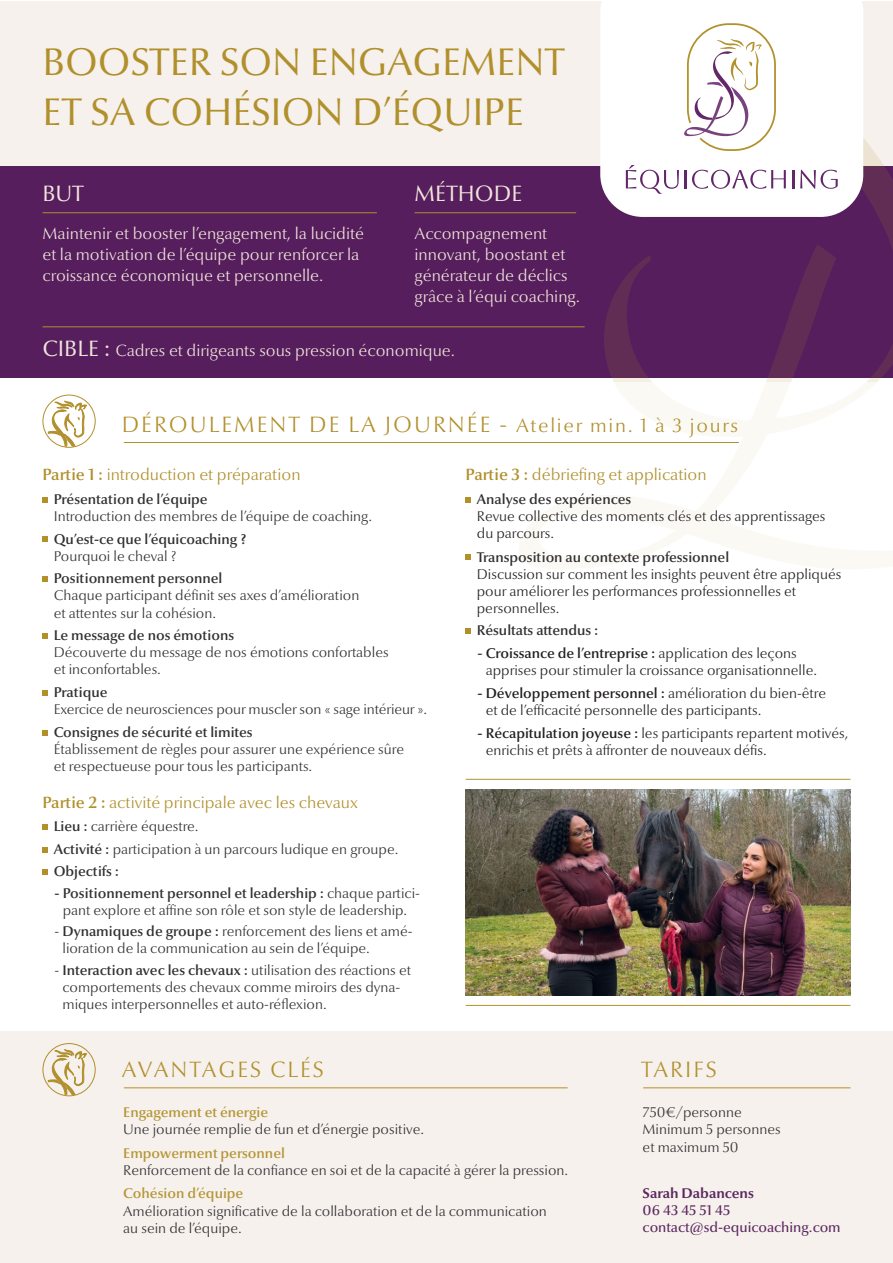
<style>
.page{position:relative;width:893px;height:1263px;background:#fff}
.page>*{position:absolute;margin:0;border:0;box-sizing:border-box;transform-origin:0 0}
.t1{font:39px/49.9px "Optima Nova LT Pro";color:#b1902c}
.t2{font:300 22.5px "Optima Nova LT Pro";letter-spacing:.09em;color:#b1902c}
.t3{font:22.5px "Optima Nova LT Pro";color:#f0e5dc}
.t4{font:300 16.5px/21px "Optima Nova LT Pro";color:#f0e5dc}
.t5{font:300 16.5px "Optima Nova LT Pro";color:#b1902c}
.t6{font:300 14.25px/17.1px "Optima Nova LT Pro";color:#312f30}
.t7{font:300 14.25px/17.1px "Optima Nova LT Pro";color:#231f20}
.t8{font:600 14.25px "Optima Nova LT Pro";color:#312f30}
.t9{font:600 14.25px "Optima Nova LT Pro";color:#b59536}
.t10{font:500 14.25px/17.1px "Optima Nova LT Pro";color:#5c2860}
.t11{font:700 14.25px "Optima Nova LT Pro";color:#5c2860}
.s1{font-weight:400;font-size:22.5px}
.s2{font-size:19.5px}
.s3{font-weight:600}
.s4{font-weight:600;color:#312f30}
</style>
<div class="page">
<div style="left:0;top:1031px;width:892px;height:232px;background:#f6f1ed"></div>
<div style="left:0;top:1px;width:892px;height:205px;background:#f6f1ed"></div>
<div style="left:0;top:166px;width:892px;height:211px;background:#561e5c"></div>
<hr style="left:43px;top:212px;width:334px;height:1px;background:#b1902c">
<hr style="left:415px;top:212px;width:161px;height:1px;background:#b1902c">
<svg style="left:753px;top:138px;width:139px;height:244px"></svg>
<svg style="left:604px;top:256px;width:147px;height:126px"></svg>
<div style="left:600px;top:1px;width:263px;height:216px;background:#fff"></div>
<svg style="left:626px;top:22px;width:212px;height:172px;background:#f6f2f3"></svg>
<hr style="left:466px;top:779px;width:384px;height:1px;background:#b1902c">
<svg style="left:43px;top:497px;width:5px;height:5px"></svg>
<svg style="left:43px;top:537px;width:5px;height:5px"></svg>
<svg style="left:43px;top:577px;width:5px;height:5px"></svg>
<svg style="left:43px;top:633px;width:5px;height:6px"></svg>
<svg style="left:43px;top:690px;width:5px;height:5px"></svg>
<svg style="left:43px;top:730px;width:5px;height:5px"></svg>
<svg style="left:43px;top:824px;width:5px;height:6px"></svg>
<svg style="left:43px;top:847px;width:5px;height:5px"></svg>
<svg style="left:43px;top:870px;width:5px;height:5px"></svg>
<svg style="left:466px;top:497px;width:5px;height:5px"></svg>
<svg style="left:466px;top:555px;width:5px;height:5px"></svg>
<svg style="left:466px;top:629px;width:5px;height:5px"></svg>
<svg style="left:43px;top:401px;width:44px;height:45px"></svg>
<div style="left:43px;top:395px;width:53px;height:53px;border:1px solid #b1902c;border-radius:50%"></div>
<hr style="left:124px;top:442px;width:615px;height:1px;background:#b1902c">
<svg style="left:43px;top:1049px;width:44px;height:46px"></svg>
<div style="left:43px;top:1043px;width:53px;height:53px;border:1px solid #b1902c;border-radius:50%"></div>
<hr style="left:124px;top:1087px;width:444px;height:1px;background:#b1902c">
<hr style="left:643px;top:1087px;width:207px;height:1px;background:#b1902c">
<hr style="left:43px;top:326px;width:542px;height:1px;background:#b1902c">
<hr style="left:466px;top:1005px;width:384px;height:1px;background:#b1902c">
<img style="left:466px;top:789px;width:384px;height:207px">
<h1 class="t1" style="left:43px;top:37px;width:524px">BOOSTER SON ENGAGEMENT<br>ET SA COHÉSION D’ÉQUIPE</h1>
<h2 class="t3" style="left:43px;top:179px;width:43px">BUT</h2>
<p class="t4" style="left:43px;top:223px;width:323px">Maintenir et booster l’engagement, la lucidité et la motivation de l’équipe pour renforcer la croissance économique et personnelle.</p>
<h2 class="t3" style="left:415px;top:179px;width:109px">MÉTHODE</h2>
<p class="t4" style="left:415px;top:223px;width:167px">Accompagnement innovant, boostant et générateur de déclics grâce à l’équi coaching.</p>
<p class="t4" style="left:43px;top:339px;width:414px"><span class="s1">CIBLE :</span> Cadres et dirigeants sous pression économique.</p>
<h2 class="t2" style="left:122px;top:410px;width:618px">DÉROULEMENT DE LA JOURNÉE - <span class="s2">Atelier min. 1 à 3 jours</span></h2>
<p class="t5" style="left:43px;top:464px;width:260px"><span class="s3">Partie 1 :</span> introduction et préparation</p>
<p class="t8" style="left:54px;top:490px;width:155px">Présentation de l’équipe</p>
<p class="t6" style="left:54px;top:507px;width:320px">Introduction des membres de l’équipe de coaching.</p>
<p class="t8" style="left:54px;top:530px;width:194px">Qu’est-ce que l’équicoaching ?</p>
<p class="t6" style="left:54px;top:547px;width:124px">Pourquoi le cheval ?</p>
<p class="t8" style="left:54px;top:569px;width:170px">Positionnement personnel</p>
<p class="t6" style="left:54px;top:587px;width:307px">Chaque participant définit ses axes d’amélioration et attentes sur la cohésion.</p>
<p class="t8" style="left:54px;top:626px;width:182px">Le message de nos émotions</p>
<p class="t6" style="left:54px;top:644px;width:336px">Découverte du message de nos émotions confortables et inconfortables.</p>
<p class="t8" style="left:54px;top:683px;width:55px">Pratique</p>
<p class="t6" style="left:54px;top:701px;width:375px">Exercice de neurosciences pour muscler son « sage intérieur ».</p>
<p class="t8" style="left:54px;top:723px;width:201px">Consignes de sécurité et limites</p>
<p class="t6" style="left:54px;top:740px;width:352px">Établissement de règles pour assurer une expérience sûre et respectueuse pour tous les participants.</p>
<p class="t5" style="left:43px;top:792px;width:317px"><span class="s3">Partie 2 :</span> activité principale avec les chevaux</p>
<p class="t6" style="left:54px;top:815px;width:346px;line-height:22.6px"><span class="s3">Lieu :</span> carrière équestre.<br><span class="s3">Activité :</span> participation à un parcours ludique en groupe.<br><span class="s3">Objectifs :</span></p>
<p class="t6" style="left:55px;top:884px;width:367px;text-align:center"><span class="s3">- Positionnement personnel et leadership :</span> chaque partici&shy;pant explore et affine son rôle et son style de leadership.</p>
<p class="t6" style="left:62px;top:923px;width:352px;text-indent:-8px">- <span class="s3">Dynamiques de groupe :</span> renforcement des liens et amé&shy;lioration de la communication au sein de l’équipe.</p>
<p class="t6" style="left:62px;top:961px;width:350px;text-indent:-8px">- <span class="s3">Interaction avec les chevaux :</span> utilisation des réactions et comportements des chevaux comme miroirs des dyna&shy;miques interpersonnelles et auto-réflexion.</p>
<h2 class="t2" style="left:122px;top:1055px;width:204px">AVANTAGES CLÉS</h2>
<p class="t5" style="left:466px;top:464px;width:243px"><span class="s3">Partie 3 :</span> débriefing et application</p>
<p class="t8" style="left:477px;top:490px;width:156px">Analyse des expériences</p>
<p class="t7" style="left:477px;top:507px;width:350px">Revue collective des moments clés et des apprentissages du parcours.</p>
<p class="t8" style="left:477px;top:548px;width:254px">Transposition au contexte professionnel</p>
<p class="t7" style="left:477px;top:565px;width:366px">Discussion sur comment les insights peuvent être appliqués pour améliorer les performances professionnelles et personnelles.</p>
<p class="t8" style="left:477px;top:622px;width:123px">Résultats attendus :</p>
<p class="t7" style="left:486px;top:645px;width:333px;text-indent:-8px"><span class="s4">-</span> <span class="s3">Croissance de l’entreprise :</span> application des leçons apprises pour stimuler la croissance organisationnelle.</p>
<p class="t7" style="left:486px;top:684px;width:342px;text-indent:-8px"><span class="s3">- Développement personnel :</span> amélioration du bien-être et de l’efficacité personnelle des participants.</p>
<p class="t7" style="left:486px;top:724px;width:364px;text-indent:-8px"><span class="s3">- Récapitulation joyeuse :</span> les participants repartent motivés, enrichis et prêts à affronter de nouveaux défis.</p>
<h2 class="t2" style="left:641px;top:1055px;width:77px">TARIFS</h2>
<p class="t9" style="left:123px;top:1103px;width:146px">Engagement et énergie</p>
<p class="t6" style="left:123px;top:1121px;width:302px">Une journée remplie de fun et d’énergie positive.</p>
<p class="t9" style="left:123px;top:1144px;width:163px">Empowerment personnel</p>
<p class="t6" style="left:123px;top:1161px;width:446px">Renforcement de la confiance en soi et de la capacité à gérer la pression.</p>
<p class="t9" style="left:123px;top:1185px;width:122px">Cohésion d’équipe</p>
<p class="t6" style="left:123px;top:1202px;width:425px">Amélioration significative de la collaboration et de la communication au sein de l’équipe.</p>
<p class="t6" style="left:643px;top:1104px;width:140px">750€/personne<br>Minimum 5 personnes et maximum 50</p>
<p class="t11" style="left:643px;top:1184px;width:113px">Sarah Dabancens</p>
<p class="t10" style="left:643px;top:1202px;width:200px">06 43 45 51 45 contact@sd-equicoaching.com</p>
</div>
